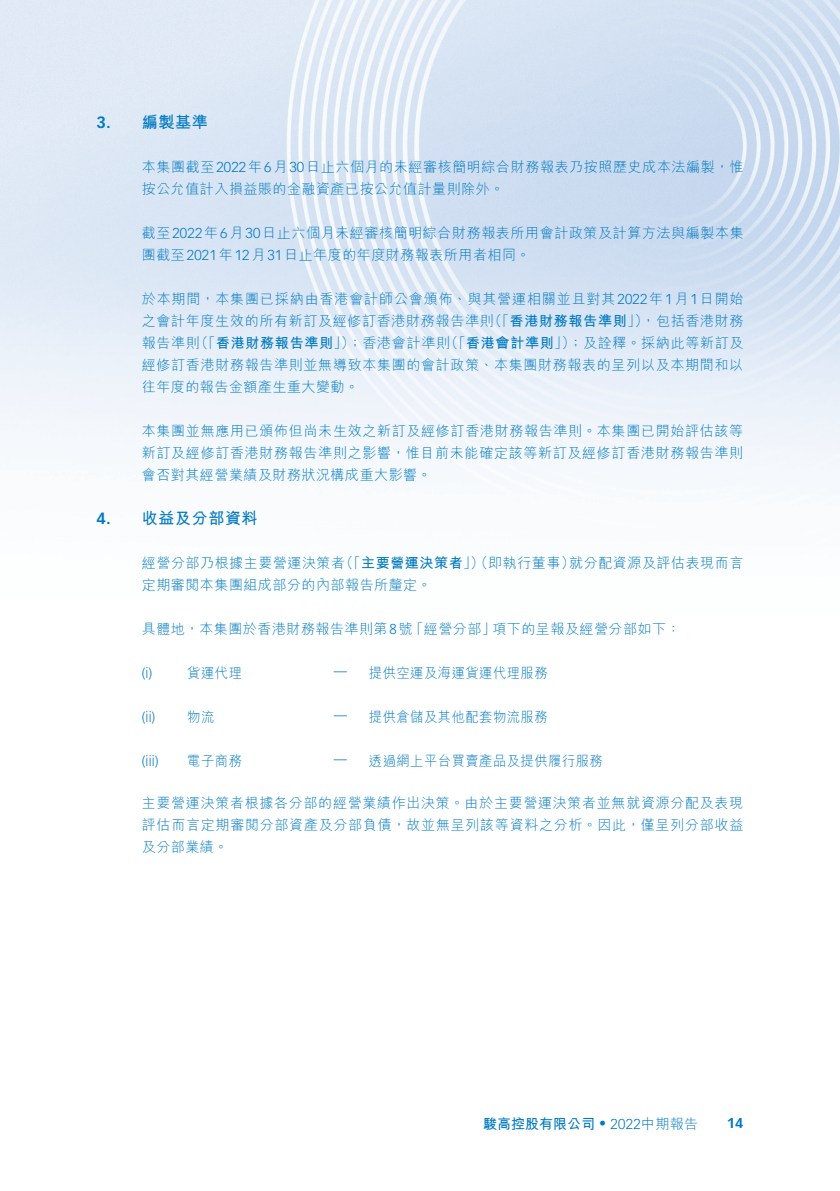
<style>
.page{position:relative;width:840px;height:1191px;background:#fff}
.page>*{position:absolute;margin:0;border:0;box-sizing:border-box;transform-origin:0 0}
._07_NH1{font:700 16px "M Hei HK";letter-spacing:.04em;color:#0079c2}
._07_NH1-2{font:700 16px "Vectora LT Std";color:#0079c2}
._06_Notes{font:300 14px/22px "M Hei HK";letter-spacing:.045em;color:#0079c2}
._51_N_Table_txt{font:300 14px "M Hei HK";letter-spacing:.035em;color:#0079c2;scale:.95 1}
._06_Notes-2{font:700 14px "M Hei HK";color:#0079c2}
._51_N_Table_txt-2{font:300 14px "Vectora LT Std";color:#0079c2;scale:.95 1}
._06_Notes-3{font:700 14px "M Hei HK";letter-spacing:.05em;color:#0079c2}
.t1{font:700 14px "Vectora LT Std";color:#0079c2}
.s1{font-family:"Vectora LT Std"}
.s2{font-weight:300}
.s3{font-weight:700}
.s4{font-family:"Frutiger LT Std";font-weight:300}
.s5{font-family:"Vectora LT Std";font-weight:300}
</style>
<div class="page">
<img style="left:0;top:0;width:839px;height:485px">
<p class="_07_NH1-2" style="left:96px;top:112px;width:16px">3.</p>
<p class="_07_NH1-2" style="left:96px;top:508px;width:16px">4.</p>
<p class="_07_NH1" style="left:142px;top:110px;width:67px">編製基準</p>
<p class="_06_Notes" style="left:142px;top:155px;width:602px">本集團截至<span class="s1">2022</span>年<span class="s1">6</span>月<span class="s1">30</span>日止六個月的未經審核簡明綜合財務報表乃按照歷史成本法編製，惟按公允值計入損益賬的金融資產已按公允值計量則除外。</p>
<p class="_06_Notes" style="left:142px;top:221px;width:603px">截至<span class="s1">2022</span>年<span class="s1">6</span>月<span class="s1">30</span>日止六個月未經審核簡明綜合財務報表所用會計政策及計算方法與編製本集團截至<span class="s1">2021</span>年<span class="s1">12</span>月<span class="s1">31</span>日止年度的年度財務報表所用者相同。</p>
<p class="_06_Notes" style="left:142px;top:287px;width:603px;text-align:right">於本期間，本集團已採納由香港會計師公會頒佈、與其營運相關並且對其<span class="s1">2022</span>年<span class="s1">1</span>月<span class="s1">1</span>日開始，包括香港財務</p>
<p class="_06_Notes-3" style="left:488px;top:310px;width:162px"><span class="s2">（「</span>香港財務報告準則<span class="s2">」）</span></p>
<p class="_06_Notes" style="left:444px;top:309px;width:300px;text-indent:-302px">之會計年度生效的所有新訂及經修訂香港財務報告準則<br>（「<span class="s3">香港會計準則</span>」）；及詮釋。採納此等新訂及</p>
<p class="_06_Notes" style="left:194px;top:331px;width:257px">（「<span class="s3">香港財務報告準則</span>」）；香港會計準則</p>
<p class="_06_Notes" style="left:142px;top:331px;width:602px">報告準則<br>經修訂香港財務報告準則並無導致本集團的會計政策、本集團財務報表的呈列以及本期間和以往年度的報告金額產生重大變動。</p>
<p class="_06_Notes" style="left:142px;top:419px;width:602px;text-align:justify">本集團並無應用已頒佈但尚未生效之新訂及經修訂香港財務報告準則。本集團已開始評估該等新訂及經修訂香港財務報告準則之影響，惟目前未能確定該等新訂及經修訂香港財務報告準則會否對其經營業績及財務狀況構成重大影響。</p>
<p class="_07_NH1" style="left:142px;top:506px;width:117px">收益及分部資料</p>
<p class="_06_Notes" style="left:339px;top:551px;width:237px">（「<span class="s3">主要營運決策者</span>」）（即執行董事）</p>
<p class="_06_Notes" style="left:569px;top:551px;width:176px">就分配資源及評估表現而言</p>
<p class="_06_Notes" style="left:142px;top:551px;width:291px">經營分部乃根據主要營運決策者<br>定期審閱本集團組成部分的內部報告所釐定。</p>
<p class="_06_Notes" style="left:142px;top:617px;width:272px">具體地，本集團於香港財務報告準則第<span class="s1">8</span>號</p>
<p class="_51_N_Table_txt" style="left:368px;top:665px;width:190px">提供空運及海運貨運代理服務</p>
<p class="_06_Notes" style="left:492px;top:617px;width:189px">項下的呈報及經營分部如下：</p>
<p class="_06_Notes" style="left:409px;top:617px;width:87px">「經營分部」</p>
<p class="_51_N_Table_txt" style="left:187px;top:665px;width:59px">貨運代理</p>
<p class="_51_N_Table_txt-2" style="left:142px;top:665px;width:12px">)i(</p>
<p class="_51_N_Table_txt-2" style="left:333px;top:662px;width:15px">—</p>
<p class="_51_N_Table_txt-2" style="left:142px;top:709px;width:16px">)i i(</p>
<p class="_51_N_Table_txt" style="left:187px;top:709px;width:30px">物流</p>
<p class="_51_N_Table_txt-2" style="left:333px;top:706px;width:15px">—</p>
<p class="_51_N_Table_txt" style="left:368px;top:709px;width:190px">提供倉儲及其他配套物流服務</p>
<p class="_51_N_Table_txt" style="left:368px;top:753px;width:248px">透過網上平台買賣產品及提供履行服務</p>
<p class="_51_N_Table_txt" style="left:187px;top:753px;width:59px">電子商務</p>
<p class="_51_N_Table_txt-2" style="left:142px;top:753px;width:19px">(iii)</p>
<p class="_06_Notes" style="left:142px;top:792px;width:602px;text-align:justify">主要營運決策者根據各分部的經營業績作出決策。由於主要營運決策者並無就資源分配及表現評估而言定期審閱分部資產及分部負債，故並無呈列該等資料之分析。因此，僅呈列分部收益及分部業績。</p>
<p class="_51_N_Table_txt-2" style="left:333px;top:750px;width:15px">—</p>
<p class="_06_Notes-2" style="left:482px;top:1113px;width:216px">駿高控股有限公司 <span class="s4">•</span> <span class="s5">2022</span><span class="s2">中期報告</span></p>
<p class="t1" style="left:726px;top:1114px;width:18px">14</p>
</div>
